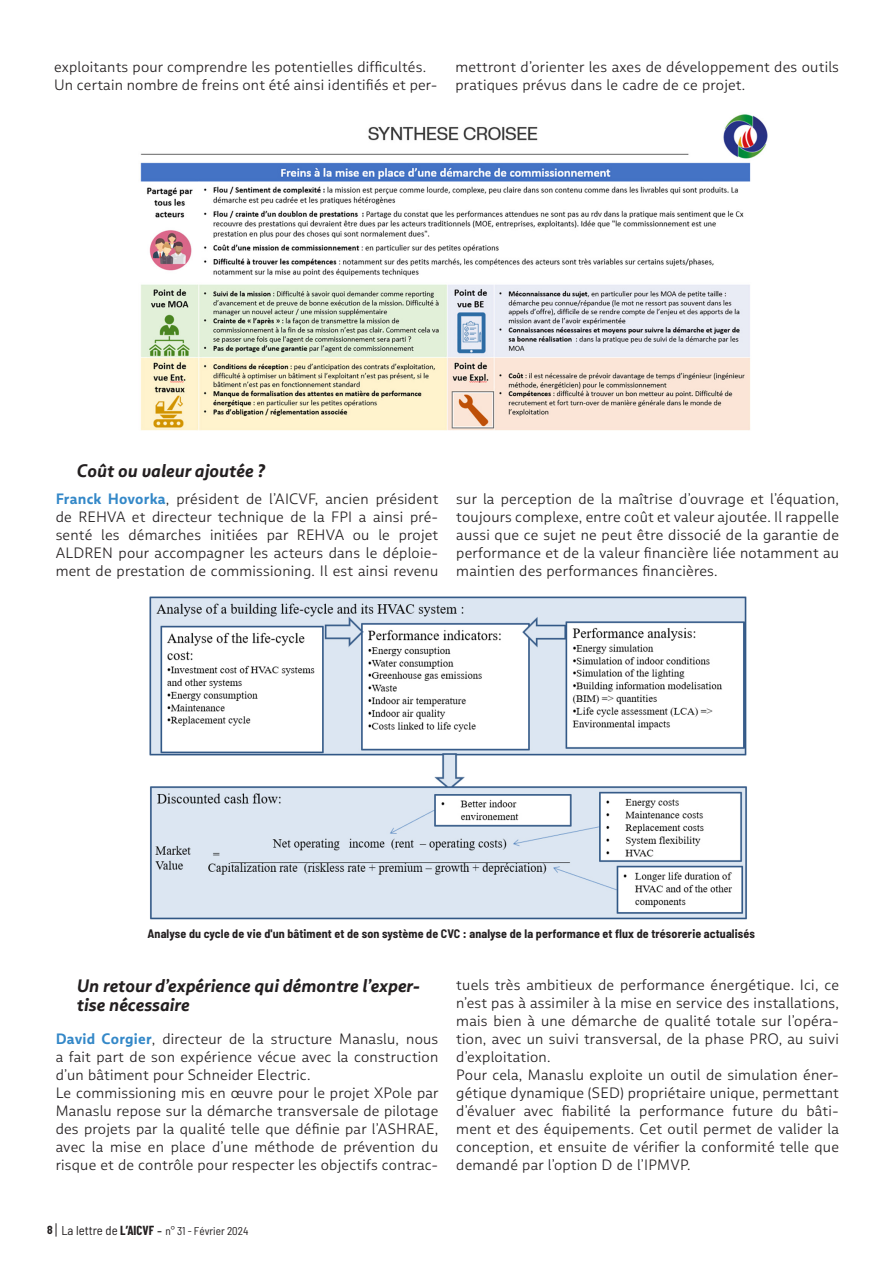
<style>
.page{position:relative;width:893px;height:1263px;background:#fff}
.page>*{position:absolute;margin:0;border:0;box-sizing:border-box;transform-origin:0 0}
.inter{font:italic 700 18px/19.5px "Multiple Sans Pro";color:#231f20}
.texte_courant_actu{font:300 15px/18px "Multiple Sans Pro";letter-spacing:.015em;color:#231f20;text-align:justify}
.légendes{font:700 semi-condensed 12px "Barlow";letter-spacing:.01em;color:#231f20}
.t1{font:semi-condensed 11.25px "Barlow";color:#231f20}
.s1{font-weight:700;color:#3488c8}
.s2{font-weight:700;font-size:11.4px}
.s3{font-size:12.75px}
.s4{font-family:"Barlow Condensed";font-weight:700;font-stretch:normal;font-size:12.75px}
.s5{font-family:"Multiple Sans Pro";font-stretch:normal;font-size:12.75px}
</style>
<div class="page">
<svg style="left:56px;top:1223px;width:1px;height:13px"></svg>
<img style="left:140px;top:114px;width:628px;height:317px">
<img style="left:149px;top:596px;width:598px;height:324px">
<p class="texte_courant_actu" style="left:54px;top:58px;width:374px">exploitants pour comprendre les potentielles difficultés.</p>
<p class="texte_courant_actu" style="left:54px;top:76px;width:385px">Un certain nombre de freins ont été ainsi identifiés et per-</p>
<p class="texte_courant_actu" style="left:455px;top:58px;width:385px">mettront d’orienter les axes de développement des outils pratiques prévus dans le cadre de ce projet.</p>
<p class="inter" style="left:77px;top:461px;width:190px">Coût ou valeur ajoutée ?</p>
<p class="texte_courant_actu" style="left:56px;top:490px;width:384px"><span class="s1">Franck Hovorka</span>, président de l’AICVF, ancien président de REHVA et directeur technique de la FPI a ainsi pré&shy;senté les démarches initiées par REHVA ou le projet ALDREN pour accompagner les acteurs dans le déploie&shy;ment de prestation de commissioning. Il est ainsi revenu</p>
<p class="texte_courant_actu" style="left:456px;top:490px;width:384px">sur la perception de la maîtrise d’ouvrage et l’équation, toujours complexe, entre coût et valeur ajoutée. Il rappelle aussi que ce sujet ne peut être dissocié de la garantie de performance et de la valeur financière liée notamment au maintien des performances financières.</p>
<p class="légendes" style="left:147px;top:926px;width:609px">Analyse du cycle de vie d'un bâtiment et de son système de CVC : analyse de la performance et flux de trésorerie actualisés</p>
<p class="inter" style="left:77px;top:976px;width:345px">Un retour d’expérience qui démontre l’exper&shy;tise nécessaire</p>
<p class="texte_courant_actu" style="left:56px;top:1030px;width:384px"><span class="s1">David Corgier</span>, directeur de la structure Manaslu, nous a fait part de son expérience vécue avec la construction d’un bâtiment pour Schneider Electric.</p>
<p class="texte_courant_actu" style="left:56px;top:1084px;width:384px">Le commissioning mis en œuvre pour le projet XPole par Manaslu repose sur la démarche transversale de pilotage des projets par la qualité telle que définie par l’ASHRAE, avec la mise en place d’une méthode de prévention du risque et de contrôle pour respecter les objectifs contrac-</p>
<p class="texte_courant_actu" style="left:456px;top:976px;width:384px">tuels très ambitieux de performance énergétique. Ici, ce n’est pas à assimiler à la mise en service des installations, mais bien à une démarche de qualité totale sur l’opéra&shy;tion, avec un suivi transversal, de la phase PRO, au suivi d’exploitation.</p>
<p class="texte_courant_actu" style="left:456px;top:1066px;width:384px">Pour cela, Manaslu exploite un outil de simulation éner&shy;gétique dynamique (SED) propriétaire unique, permettant d’évaluer avec fiabilité la performance future du bâti&shy;ment et des équipements. Cet outil permet de valider la conception, et ensuite de vérifier la conformité telle que demandé par l’option D de l’IPMVP.</p>
<p class="t1" style="left:47px;top:1224px;width:203px"><span class="s2">8</span> <span class="s3">La lettre de</span> <span class="s4">L’AICVF</span> <span class="s5">-</span> n° 31 - Février 2024</p>
</div>
